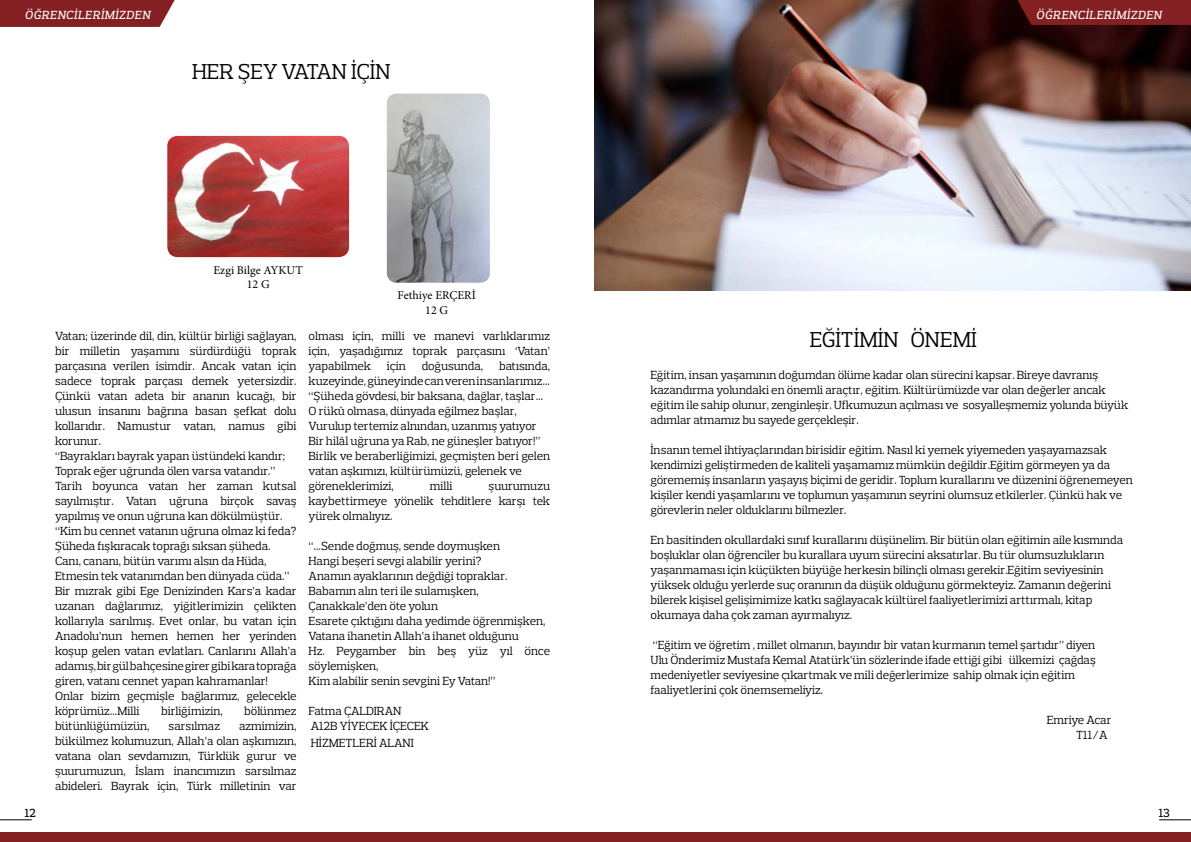
<style>
.page{position:relative;width:1191px;height:842px;background:#fff}
.page>*{position:absolute;margin:0;border:0;box-sizing:border-box;transform-origin:0 0}
.t1{font:22px "Prelo Slab";color:#000}
.t2{font:12px/15px "Prelo Slab";color:#000}
.t3{font:italic 500 12px "Prelo Slab";letter-spacing:.05em;color:#fff}
.t4{font:12px/14.4px "Minion Pro";color:#000;text-align:center}
.t5{font:500 12px "Prelo Slab";color:#000}
</style>
<div class="page">
<img style="left:594px;top:0;width:597px;height:291px">
<img style="left:387px;top:94px;width:103px;height:189px">
<img style="left:167px;top:136px;width:182px;height:121px">
<div style="left:1017px;top:0;width:174px;height:25px;background:#842021"></div>
<hr style="left:0;top:819px;width:32px;height:1px;background:#000">
<hr style="left:1159px;top:819px;width:32px;height:1px;background:#000">
<svg style="left:0;top:0;width:175px;height:27px"></svg>
<div style="left:0;top:832px;width:1191px;height:10px;background:#842021"></div>
<p class="t3" style="left:25px;top:8px;width:127px">ÖĞRENCİLERİMİZDEN</p>
<p class="t3" style="left:1036px;top:8px;width:127px">ÖĞRENCİLERİMİZDEN</p>
<h1 class="t1" style="left:192px;top:58px;width:200px">HER ŞEY VATAN İÇİN</h1>
<p class="t4" style="left:213px;top:263px;width:91px">Ezgi Bilge AYKUT<br>12 G</p>
<p class="t4" style="left:397px;top:288px;width:80px">Fethiye ERÇERİ<br>12 G</p>
<p class="t2" style="left:55px;top:328px;width:243px">Vatan; üzerinde dil, din, kültür birliği sağlayan, bir milletin yaşamını sürdürdüğü toprak parçasına verilen isimdir. Ancak vatan için sadece toprak parçası demek yetersizdir.<br>Çünkü vatan adeta bir ananın kucağı, bir ulusun insanını bağrına basan şefkat dolu kollarıdır. Namustur vatan, namus gibi korunur.<br>“Bayrakları bayrak yapan üstündeki kandır; Toprak eğer uğrunda ölen varsa vatandır.” Tarih boyunca vatan her zaman kutsal sayılmıştır. Vatan uğruna birçok savaş yapılmış ve onun uğruna kan dökülmüştür. “Kim bu cennet vatanın uğruna olmaz ki feda?<br>Şüheda fışkıracak toprağı sıksan şüheda.<br>Canı, cananı, bütün varımı alsın da Hüda, Etmesin tek vatanımdan ben dünyada cüda.” Bir mızrak gibi Ege Denizinden Kars’a kadar uzanan dağlarımız, yiğitlerimizin çelikten kollarıyla sarılmış. Evet onlar, bu vatan için Anadolu’nun hemen hemen her yerinden koşup gelen vatan evlatları. Canlarını Allah’a adamış, bir gül bahçesine girer gibi kara toprağa giren, vatanı cennet yapan kahramanlar!<br>Onlar bizim geçmişle bağlarımız, gelecekle köprümüz…Milli</p>
<p class="t2" style="left:161px;top:703px;width:63px">birliğimizin,</p>
<p class="t2" style="left:244px;top:703px;width:54px">bölünmez</p>
<p class="t2" style="left:55px;top:718px;width:96px">bütünlüğümüzün,</p>
<p class="t2" style="left:169px;top:718px;width:53px">sarsılmaz</p>
<p class="t2" style="left:55px;top:718px;width:243px;text-align:justify;text-indent:184px">azmimizin, bükülmez kolumuzun, Allah’a olan aşkımızın, vatana olan sevdamızın, Türklük gurur ve şuurumuzun, İslam inancımızın sarsılmaz abideleri. Bayrak için, Türk milletinin var</p>
<p class="t2" style="left:308px;top:328px;width:243px;text-align:justify">olması için, milli ve manevi varlıklarımız için, yaşadığımız toprak parçasını ‘Vatan’ yapabilmek</p>
<p class="t2" style="left:387px;top:358px;width:20px">için</p>
<p class="t2" style="left:422px;top:358px;width:63px">doğusunda,</p>
<p class="t2" style="left:308px;top:358px;width:243px;text-indent:190px">batısında, kuzeyinde, güneyinde can veren insanlarımız… “Şüheda gövdesi, bir baksana, dağlar, taşlar… O rükû olmasa, dünyada eğilmez başlar, Vurulup tertemiz alnından, uzanmış yatıyor Bir hilâl uğruna ya Rab, ne güneşler batıyor!” Birlik ve beraberliğimizi, geçmişten beri gelen vatan aşkımızı, kültürümüzü, gelenek ve göreneklerimizi,</p>
<p class="t2" style="left:430px;top:478px;width:24px">milli</p>
<p class="t2" style="left:308px;top:478px;width:243px;text-align:justify;text-indent:180px">şuurumuzu kaybettirmeye yönelik tehditlere karşı tek yürek olmalıyız.</p>
<p class="t2" style="left:308px;top:538px;width:243px">“…Sende doğmuş, sende doymuşken<br>Hangi beşeri sevgi alabilir yerini?<br>Anamın ayaklarının değdiği topraklar.<br>Babamın alın teri ile sulamışken, Çanakkale’den öte yolun<br>Esarete çıktığını daha yedimde öğrenmişken, Vatana ihanetin Allah’a ihanet olduğunu<br>Hz. Peygamber bin beş yüz yıl önce söylemişken,<br>Kim alabilir senin sevgini Ey Vatan!”</p>
<p class="t2" style="left:308px;top:703px;width:122px">Fatma ÇALDIRAN<br>A12B YİYECEK İÇECEK</p>
<p class="t2" style="left:311px;top:735px;width:105px">HİZMETLERİ ALANI</p>
<h1 class="t1" style="left:809px;top:326px;width:169px">EĞİTİMİN ÖNEMİ</h1>
<p class="t2" style="left:650px;top:368px;width:479px">Eğitim, insan yaşamının doğumdan ölüme kadar olan sürecini kapsar. Bireye davranış kazandırma yolundaki en önemli araçtır, eğitim. Kültürümüzde var olan değerler ancak eğitim ile sahip olunur, zenginleşir. Ufkumuzun açılması ve sosyalleşmemiz yolunda büyük adımlar atmamız bu sayede gerçekleşir.</p>
<p class="t2" style="left:650px;top:443px;width:484px">İnsanın temel ihtiyaçlarından birisidir eğitim. Nasıl ki yemek yiyemeden yaşayamazsak kendimizi geliştirmeden de kaliteli yaşamamız mümkün değildir.Eğitim görmeyen ya da görememiş insanların yaşayış biçimi de geridir. Toplum kurallarını ve düzenini öğrenemeyen kişiler kendi yaşamlarını ve toplumun yaşamının seyrini olumsuz etkilerler. Çünkü hak ve görevlerin neler olduklarını bilmezler.</p>
<p class="t2" style="left:650px;top:533px;width:474px">En basitinden okullardaki sınıf kurallarını düşünelim. Bir bütün olan eğitimin aile kısmında boşluklar olan öğrenciler bu kurallara uyum sürecini aksatırlar. Bu tür olumsuzlukların yaşanmaması için küçükten büyüğe herkesin bilinçli olması gerekir.Eğitim seviyesinin yüksek olduğu yerlerde suç oranının da düşük olduğunu görmekteyiz. Zamanın değerini bilerek kişisel gelişimimize katkı sağlayacak kültürel faaliyetlerimizi arttırmalı, kitap okumaya daha çok zaman ayırmalıyız.</p>
<p class="t2" style="left:650px;top:638px;width:447px">“Eğitim ve öğretim , millet olmanın, bayındır bir vatan kurmanın temel şartıdır” diyen Ulu Önderimiz Mustafa Kemal Atatürk’ün sözlerinde ifade ettiği gibi ülkemizi çağdaş medeniyetler seviyesine çıkartmak ve mili değerlerimize sahip olmak için eğitim faaliyetlerini çok önemsemeliyiz.</p>
<p class="t2" style="left:1076px;top:713px;width:37px;text-indent:-30px">Emriye Acar<br>T11/A</p>
<p class="t5" style="left:25px;top:805px;width:13px">12</p>
<p class="t5" style="left:1159px;top:805px;width:12px">13</p>
</div>
